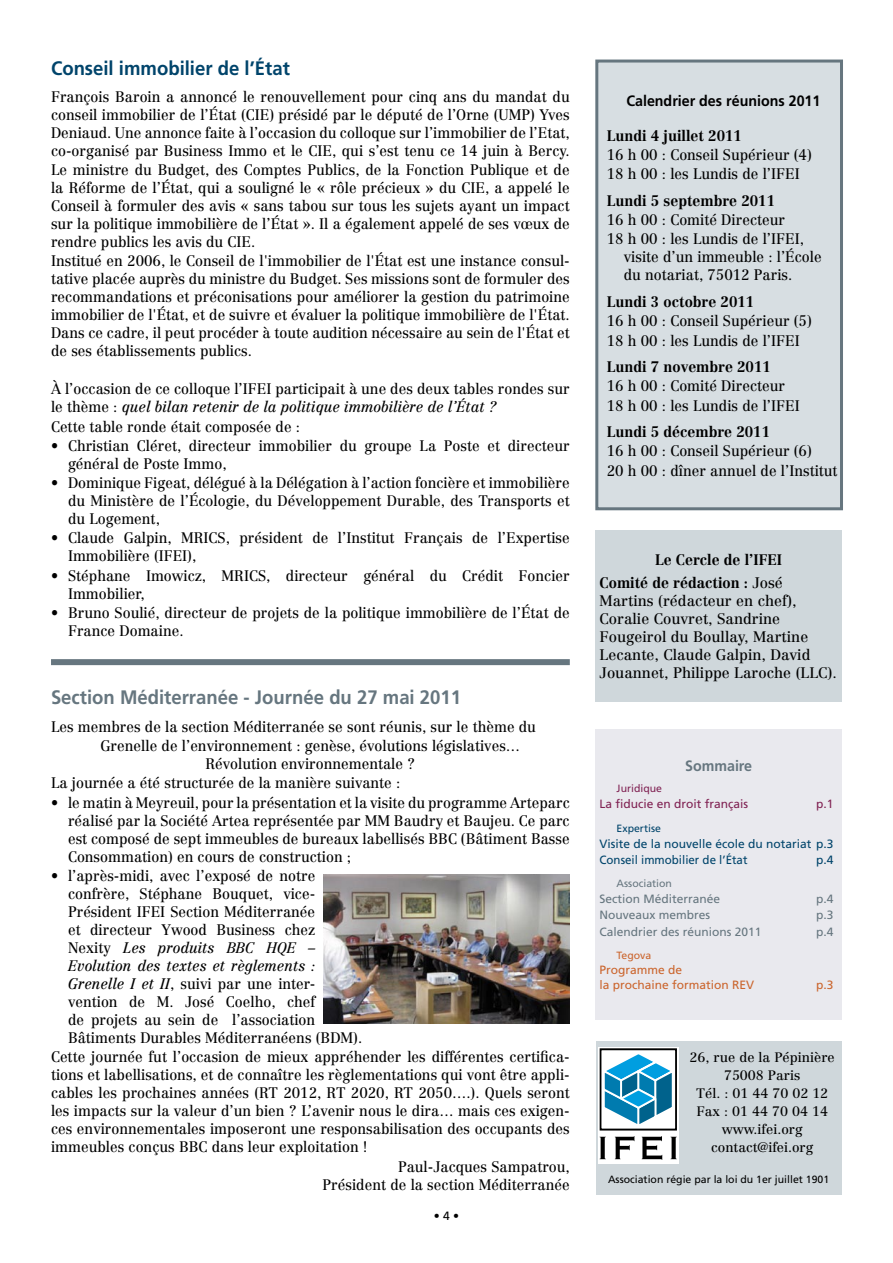
<style>
.page{position:relative;width:893px;height:1263px;background:#fff}
.page>*{position:absolute;margin:0;border:0;box-sizing:border-box;transform-origin:0 0}
.t1{font:700 19.5px "Frutiger";color:#66767f;scale:.95 1}
.t2{font:700 19.5px "Frutiger";color:#00446b;scale:.95 1}
.t3{font:15px/18.1px "Centennial";color:#000;scale:.95 1}
.t4{font:15px/18px "Centennial";color:#000}
.t5{font:700 15px/22.2px "Centennial";color:#000;text-align:right;scale:.95 1}
.t6{font:italic 15px "Centennial";color:#000;scale:.95 1}
.t7{font:700 15px "Frutiger";color:#000;scale:.95 1}
.t8{font:700 15px "Frutiger";color:#66767f;scale:.95 1}
.t9{font:13.5px/18px "Centennial";color:#000;text-align:center}
.t10{font:12px "Frutiger";color:#66767f}
.t11{font:12px/17px "Frutiger";color:#00446b}
.t12{font:12px/14.4px "Frutiger";color:#cb652d}
.t13{font:12px "Frutiger";color:#802253}
.t14{font:12px "Frutiger";color:#000}
.t15{font:10.5px "Frutiger";color:#000}
.t16{font:10.5px "Frutiger";color:#66767f}
.t17{font:10.5px "Frutiger";color:#802253}
.t18{font:10.5px "Frutiger";color:#00446b}
.t19{font:10.5px "Frutiger";color:#cb652d}
.s1{font-style:italic}
.s2{font-style:normal}
.s3{font-weight:400}
</style>
<div class="page">
<div style="left:596px;top:1042px;width:245px;height:153px;background:#cfd7db"></div>
<div style="left:598px;top:1047px;width:81px;height:116px;background:#fff"></div>
<svg style="left:600px;top:1137px;width:6px;height:22px"></svg>
<svg style="left:615px;top:1136px;width:19px;height:23px"></svg>
<svg style="left:642px;top:1136px;width:20px;height:24px"></svg>
<svg style="left:670px;top:1137px;width:7px;height:22px"></svg>
<div style="left:600px;top:1048px;width:77px;height:82px;border:2px solid #000"></div>
<svg style="left:600px;top:1050px;width:77px;height:79px"></svg>
<div style="left:595px;top:530px;width:247px;height:172px;background:#cfd7db"></div>
<div style="left:51px;top:659px;width:519px;height:6px;background:#66767f"></div>
<div style="left:595px;top:729px;width:247px;height:290px;background:#e9e9ee"></div>
<div style="left:597px;top:61px;width:244px;height:448px;background:#d7dee2"></div>
<div style="left:595px;top:60px;width:248px;height:450px;border:3px solid #66767f"></div>
<img style="left:324px;top:874px;width:246px;height:149px">
<h1 class="t2" style="left:51px;top:56px;width:253px">Conseil immobilier de l’État</h1>
<p class="t3" style="left:51px;top:88px;width:548px">François Baroin a annoncé le renouvellement pour cinq ans du mandat du conseil immobilier de l’État (CIE) présidé par le député de l’Orne (UMP) Yves Deniaud. Une annonce faite à l’occasion du colloque sur l’immobilier de l’Etat, co-organisé par Business Immo et le CIE, qui s’est tenu ce 14 juin à Bercy.<br>Le ministre du Budget, des Comptes Publics, de la Fonction Publique et de la Réforme de l’État, qui a souligné le « rôle précieux » du CIE, a appelé le Conseil à formuler des avis « sans tabou sur tous les sujets ayant un impact sur la politique immobilière de l’État ». Il a également appelé de ses vœux de rendre publics les avis du CIE.<br>Institué en 2006, le Conseil de l'immobilier de l'État est une instance consul&shy;tative placée auprès du ministre du Budget. Ses missions sont de formuler des recommandations et préconisations pour améliorer la gestion du patrimoine immobilier de l'État, et de suivre et évaluer la politique immobilière de l'État.<br>Dans ce cadre, il peut procéder à toute audition nécessaire au sein de l'État et de ses établissements publics.</p>
<p class="t3" style="left:51px;top:380px;width:547px;line-height:18.6px">À l’occasion de ce colloque l’IFEI participait à une des deux tables rondes sur le thème : <span class="s1">quel bilan retenir de la politique immobilière de l’État ?<br></span>Cette table ronde était composée de :</p>
<p class="t3" style="left:68px;top:437px;width:530px;text-indent:-17px">• Christian Cléret, directeur immobilier du groupe La Poste et directeur général de Poste Immo,</p>
<p class="t3" style="left:68px;top:474px;width:530px;text-align:justify;text-indent:-17px">• Dominique Figeat, délégué à la Délégation à l’action foncière et immobilière du Ministère de l’Écologie, du Développement Durable, des Transports et du Logement,</p>
<p class="t3" style="left:68px;top:529px;width:530px;text-indent:-17px">• Claude Galpin, MRICS, président de l’Institut Français de l’Expertise<br>Immobilière (IFEI),</p>
<p class="t3" style="left:68px;top:566px;width:530px;text-indent:-17px">• Stéphane Imowicz, MRICS, directeur général du Crédit Foncier<br>Immobilier,</p>
<p class="t3" style="left:68px;top:604px;width:530px;text-indent:-17px">• Bruno Soulié, directeur de projets de la politique immobilière de l’État de<br>France Domaine.</p>
<h1 class="t1" style="left:51px;top:686px;width:433px">Section Méditerranée - Journée du 27 mai 2011</h1>
<p class="t3" style="left:51px;top:717px;width:512px">Les membres de la section Méditerranée se sont réunis, sur le thème du</p>
<p class="t3" style="left:101px;top:737px;width:443px">Grenelle de l’environnement : genèse, évolutions législatives…</p>
<p class="t3" style="left:206px;top:755px;width:222px">Révolution environnementale ?</p>
<p class="t3" style="left:51px;top:774px;width:369px">La journée a été structurée de la manière suivante :</p>
<p class="t3" style="left:68px;top:793px;width:530px;text-align:justify;text-indent:-17px">• le matin à Meyreuil, pour la présentation et la visite du programme Arteparc réalisé par la Société Artea représentée par MM Baudry et Baujeu. Ce parc est composé de sept immeubles de bureaux labellisés BBC (Bâtiment Basse Consommation) en cours de construction ;</p>
<p class="t3" style="left:51px;top:866px;width:280px">• l’après-midi, avec l’exposé de notre</p>
<p class="t3" style="left:68px;top:884px;width:262px">confrère, Stéphane Bouquet, vice-</p>
<p class="t3" style="left:68px;top:902px;width:262px">Président IFEI Section Méditerranée</p>
<p class="t3" style="left:68px;top:920px;width:262px">et directeur Ywood Business chez</p>
<p class="t6" style="left:68px;top:939px;width:262px"><span class="s2">Nexity</span> Les produits BBC HQE –</p>
<p class="t6" style="left:68px;top:957px;width:262px">Evolution des textes et règlements :</p>
<p class="t3" style="left:68px;top:974px;width:262px"><span class="s1">Grenelle I et II</span>, suivi par une inter-</p>
<p class="t3" style="left:68px;top:992px;width:262px">vention de M. José Coelho, chef</p>
<p class="t3" style="left:68px;top:1010px;width:262px">de projets au sein de l’association</p>
<p class="t3" style="left:68px;top:1028px;width:311px">Bâtiments Durables Méditerranéens (BDM).</p>
<p class="t3" style="left:51px;top:1048px;width:548px">Cette journée fut l’occasion de mieux appréhender les différentes certifica-</p>
<p class="t3" style="left:51px;top:1066px;width:548px">tions et labellisations, et de connaître les règlementations qui vont être appli-</p>
<p class="t3" style="left:51px;top:1084px;width:548px">cables les prochaines années (RT 2012, RT 2020, RT 2050….). Quels seront</p>
<p class="t3" style="left:51px;top:1102px;width:548px">les impacts sur la valeur d’un bien ? L’avenir nous le dira… mais ces exigen-</p>
<p class="t3" style="left:51px;top:1120px;width:548px">ces environnementales imposeront une responsabilisation des occupants des</p>
<p class="t3" style="left:51px;top:1138px;width:335px">immeubles conçus BBC dans leur exploitation !</p>
<p class="t3" style="left:398px;top:1157px;width:182px">Paul-Jacques Sampatrou,</p>
<p class="t3" style="left:323px;top:1175px;width:262px">Président de la section Méditerranée</p>
<p class="t14" style="left:434px;top:1209px;width:27px">• 4 •</p>
<p class="t7" style="left:626px;top:92px;width:206px">Calendrier des réunions 2011</p>
<p class="t5" style="left:607px;top:124px;width:144px">Lundi 4 juillet 2011</p>
<p class="t3" style="left:607px;top:145px;width:217px;line-height:19.4px">16 h 00 : Conseil Supérieur (4)<br>18 h 00 : les Lundis de l’IFEI</p>
<p class="t5" style="left:607px;top:189px;width:179px">Lundi 5 septembre 2011</p>
<p class="t3" style="left:607px;top:211px;width:189px">16 h 00 : Comité Directeur</p>
<p class="t3" style="left:607px;top:230px;width:209px">18 h 00 : les Lundis de l’IFEI,</p>
<p class="t3" style="left:624px;top:248px;width:210px">visite d’un immeuble : l’École</p>
<p class="t3" style="left:624px;top:266px;width:179px">du notariat, 75012 Paris.</p>
<p class="t5" style="left:607px;top:290px;width:157px">Lundi 3 octobre 2011</p>
<p class="t3" style="left:607px;top:311px;width:217px;line-height:19.4px">16 h 00 : Conseil Supérieur (5)<br>18 h 00 : les Lundis de l’IFEI</p>
<p class="t5" style="left:607px;top:355px;width:174px">Lundi 7 novembre 2011</p>
<p class="t3" style="left:607px;top:376px;width:204px;line-height:19.4px">16 h 00 : Comité Directeur<br>18 h 00 : les Lundis de l’IFEI</p>
<p class="t5" style="left:607px;top:421px;width:173px">Lundi 5 décembre 2011</p>
<p class="t3" style="left:607px;top:441px;width:244px;line-height:19.4px">16 h 00 : Conseil Supérieur (6)<br>20 h 00 : dîner annuel de l’Institut</p>
<p class="t5" style="left:600px;top:549px;width:195px">Le Cercle de l’IFEI<br>Comité de rédaction : <span class="s3">José</span></p>
<p class="t4" style="left:600px;top:591px;width:239px">Martins (rédacteur en chef),<br>Coralie Couvret, Sandrine<br>Fougeirol du Boullay, Martine<br>Lecante, Claude Galpin, David<br>Jouannet, Philippe Laroche (LLC).</p>
<p class="t8" style="left:685px;top:757px;width:72px">Sommaire</p>
<p class="t17" style="left:617px;top:782px;width:47px">Juridique</p>
<p class="t13" style="left:600px;top:796px;width:150px">La fiducie en droit français</p>
<p class="t13" style="left:816px;top:796px;width:19px">p.1</p>
<p class="t18" style="left:617px;top:822px;width:46px">Expertise</p>
<p class="t11" style="left:600px;top:835px;width:234px">Visite de la nouvelle école du notariat p.3<br>Conseil immobilier de l’État</p>
<p class="t11" style="left:816px;top:852px;width:19px">p.4</p>
<p class="t16" style="left:617px;top:877px;width:57px">Association</p>
<p class="t10" style="left:600px;top:891px;width:122px">Section Méditerranée</p>
<p class="t10" style="left:816px;top:891px;width:19px">p.4</p>
<p class="t10" style="left:600px;top:908px;width:112px">Nouveaux membres</p>
<p class="t10" style="left:816px;top:908px;width:17px">p.3</p>
<p class="t10" style="left:600px;top:925px;width:164px">Calendrier des réunions 2011</p>
<p class="t10" style="left:816px;top:925px;width:19px">p.4</p>
<p class="t19" style="left:617px;top:949px;width:36px">Tegova</p>
<p class="t12" style="left:600px;top:963px;width:156px">Programme de<br>la prochaine formation REV</p>
<p class="t12" style="left:816px;top:977px;width:17px">p.3</p>
<p class="t9" style="left:690px;top:1048px;width:147px">26, rue de la Pépinière<br>75008 Paris<br>Tél. : 01 44 70 02 12<br>Fax : 01 44 70 04 14 www.ifei.org contact@ifei.org</p>
<p class="t15" style="left:608px;top:1173px;width:223px">Association régie par la loi du 1er juillet 1901</p>
</div>
